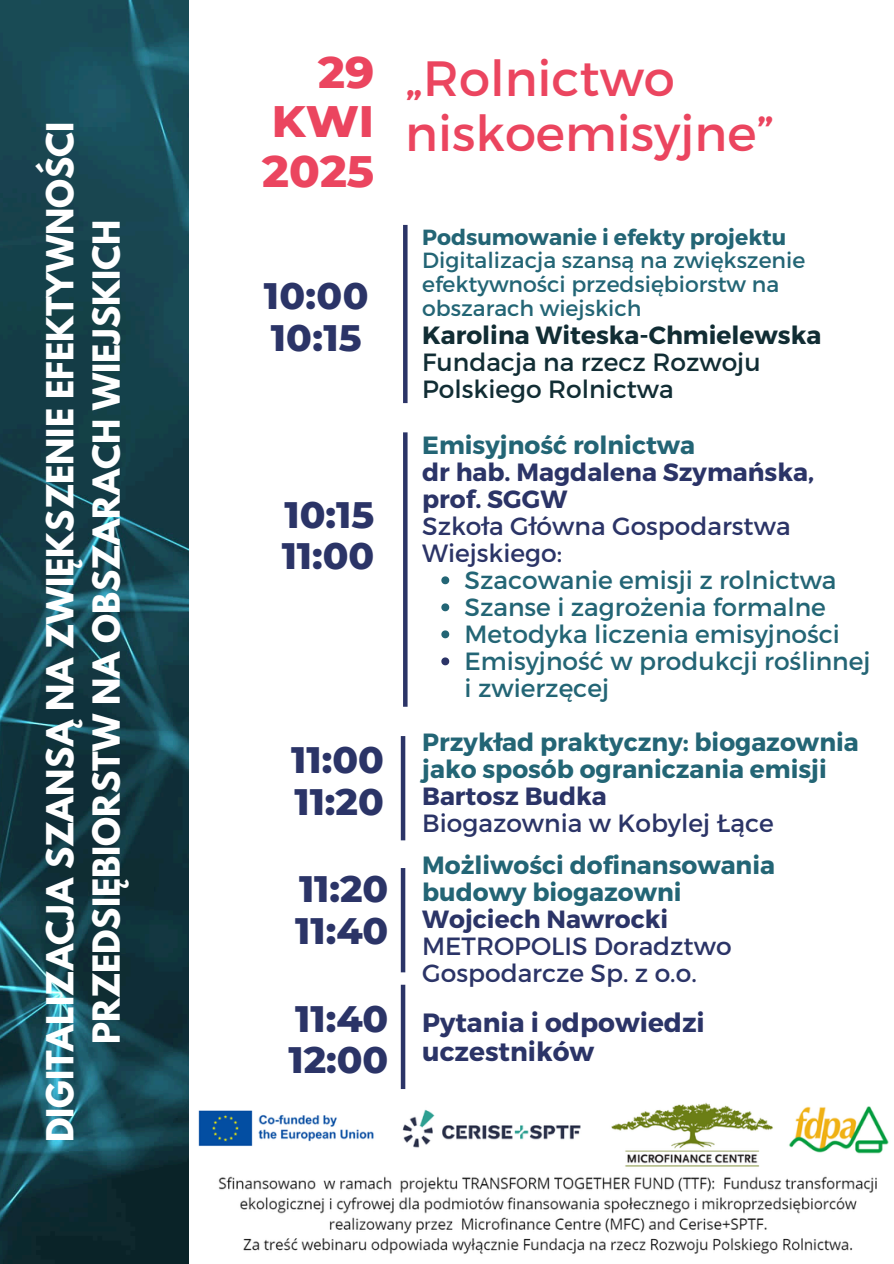
<style>
.page{position:relative;width:894px;height:1264px;background:#fff}
.page>*{position:absolute;margin:0;border:0;box-sizing:border-box;transform-origin:0 0}
.t1{font:49.5px/55.2px "Montserrat";color:#eb455f}
.t2{font:800 45px/49.5px "Montserrat";color:#eb455f;text-align:justify}
.t3{font:800 37.65px/41.7px "Montserrat";color:#2b3467}
.t4{font:700 33px/46.2px "League Spartan";color:#fff;text-align:center}
.t5{font:700 26.4px/29.2px "Montserrat";color:#2b3467}
.t6{font:700 24.9px/27px "Montserrat";color:#236575}
.t7{font:24.9px/27px "Montserrat";color:#236575}
.t8{font:24.9px/27px "Montserrat";color:#2b3467}
.t9{font:24.9px/27px "Montserrat";color:#112d34}
.t10{font:21.9px/23.7px "Montserrat";color:#236575}
.t11{font:700 21.9px "Montserrat";color:#236575}
.s1{font-weight:700}
.s2{font-weight:700;color:#236575}
.s3{color:#2b3467}
.s4{font-weight:400;color:#2b3467}
</style>
<div class="page">
<img style="left:0;top:0;width:188px;height:1263px">
<div style="left:400px;top:736px;width:5px;height:104px;background:#2b3467"></div>
<hr style="left:403px;top:225px;width:4px;height:178px;background:#2b3467">
<div style="left:400px;top:868px;width:5px;height:104px;background:#2b3467"></div>
<img style="left:198px;top:1102px;width:691px;height:152px">
<svg style="left:441px;top:576px;width:8px;height:8px"></svg>
<svg style="left:441px;top:603px;width:8px;height:8px"></svg>
<svg style="left:441px;top:630px;width:8px;height:8px"></svg>
<svg style="left:441px;top:657px;width:8px;height:8px"></svg>
<hr style="left:403px;top:432px;width:4px;height:274px;background:#2b3467">
<div style="left:400px;top:984px;width:5px;height:105px;background:#2b3467"></div>
<h4 class="t4" style="left:41px;top:1142px;width:1022px;rotate:-90deg">DIGITALIZACJA SZANSĄ NA ZWIĘKSZENIE EFEKTYWNOŚCI<br>PRZEDSIĘBIORSTW NA OBSZARACH WIEJSKICH</h4>
<h3 class="t2" style="left:262px;top:47px;width:113px;text-indent:56px">29<br>KWI 2025</h3>
<h1 class="t3" style="left:264px;top:275px;width:106px">10:00<br>10:15</h1>
<h6 class="t3" style="left:281px;top:493px;width:94px">10:15<br>11:00</h6>
<p class="t3" style="left:291px;top:738px;width:94px">11:00<br>11:20</p>
<p class="t3" style="left:295px;top:867px;width:95px">11:20<br>11:40</p>
<h6 class="t3" style="left:288px;top:997px;width:101px">11:40<br>12:00</h6>
<h3 class="t1" style="left:405px;top:48px;width:369px">„Rolnictwo niskoemisyjne”</h3>
<h2 class="t11" style="left:422px;top:223px;width:365px">Podsumowanie i efekty projektu</h2>
<h3 class="t10" style="left:422px;top:248px;width:384px">Digitalizacja szansą na zwiększenie efektywności przedsiębiorstw na obszarach wiejskich</h3>
<p class="t9" style="left:422px;top:320px;width:400px"><span class="s1">Karolina Witeska-Chmielewska<br></span>Fundacja na rzecz Rozwoju<br>Polskiego Rolnictwa</p>
<h6 class="t8" style="left:422px;top:430px;width:393px"><span class="s2">Emisyjność rolnictwa<br></span><span class="s1">dr hab. Magdalena Szymańska, prof. SGGW<br></span>Szkoła Główna Gospodarstwa<br>Wiejskiego:</h6>
<p class="t7" style="left:464px;top:565px;width:373px">Szacowanie emisji z rolnictwa</p>
<p class="t7" style="left:464px;top:592px;width:363px">Szanse i zagrożenia formalne</p>
<p class="t7" style="left:464px;top:619px;width:377px">Metodyka liczenia emisyjności</p>
<p class="t7" style="left:464px;top:646px;width:407px">Emisyjność w produkcji roślinnej i zwierzęcej</p>
<h3 class="t6" style="left:422px;top:727px;width:438px">Przykład praktyczny: biogazownia jako sposób ograniczania emisji<br><span class="s3">Bartosz Budka<br></span><span class="s4">Biogazownia w Kobylej Łące</span></h3>
<p class="t6" style="left:422px;top:850px;width:354px">Możliwości dofinansowania budowy biogazowni<br><span class="s3">Wojciech Nawrocki<br></span><span class="s4">METROPOLIS Doradztwo<br>Gospodarcze Sp. z o.o.</span></p>
<p class="t5" style="left:422px;top:1006px;width:284px">Pytania i odpowiedzi uczestników</p>
</div>
